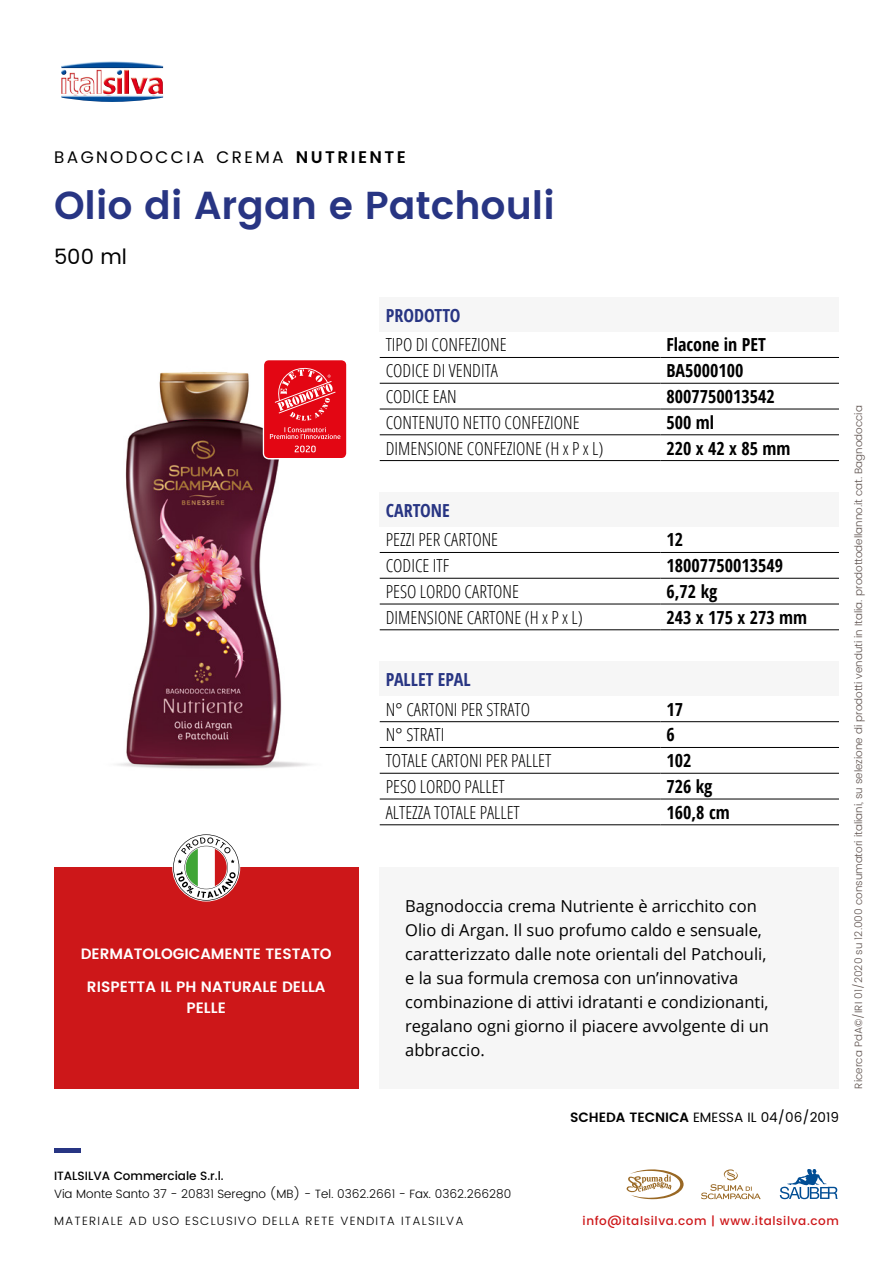
<style>
.page{position:relative;width:893px;height:1263px;background:#fff}
.page>*{position:absolute;margin:0;border:0;box-sizing:border-box;transform-origin:0 0}
.t1{font:600 39px "Poppins";color:#283583}
.t2{font:21px "Poppins";color:#000}
.t3{font:300 condensed 18px "Open Sans";color:#000}
.t4{font:700 condensed 18px "Open Sans";color:#000}
.t5{font:700 condensed 18px "Open Sans";color:#283583}
.t6{font:16.8px "Poppins";letter-spacing:.145em;color:#000}
.t7{font:16.5px/24px "Open Sans";color:#000}
.t8{font:600 15px/21px "Poppins";color:#fff;text-align:center}
.t9{font:13.5px "Poppins";color:#000}
.t10{font:300 12px "Poppins";color:#000}
.t11{font:300 12px "Poppins";letter-spacing:.1em;color:#000}
.t12{font:500 12px "Poppins";letter-spacing:.05em;color:#cd1719}
.t13{font:500 12px "Poppins";color:#000}
.t14{font:300 10.5px "Poppins";color:#5d514d}
.s1{font-weight:600}
</style>
<div class="page">
<hr style="left:54px;top:1148px;width:26px;height:4px;background:#283583">
<svg style="left:626px;top:1169px;width:58px;height:30px"></svg>
<svg style="left:780px;top:1169px;width:58px;height:30px"></svg>
<svg style="left:701px;top:1169px;width:60px;height:30px"></svg>
<img style="left:61px;top:61px;width:102px;height:41px">
<div style="left:54px;top:867px;width:304px;height:222px;background:#cd1719"></div>
<div style="left:380px;top:867px;width:459px;height:222px;background:#f6f6f6"></div>
<img style="left:117px;top:372px;width:193px;height:397px">
<div style="left:380px;top:662px;width:459px;height:34px;background:#f6f6f6"></div>
<hr style="left:380px;top:721px;width:280px;height:1px;background:#000">
<hr style="left:660px;top:721px;width:179px;height:1px;background:#000">
<hr style="left:380px;top:747px;width:280px;height:1px;background:#000">
<hr style="left:660px;top:747px;width:179px;height:1px;background:#000">
<hr style="left:380px;top:773px;width:280px;height:1px;background:#000">
<hr style="left:660px;top:773px;width:179px;height:1px;background:#000">
<hr style="left:380px;top:799px;width:280px;height:1px;background:#000">
<hr style="left:660px;top:799px;width:179px;height:1px;background:#000">
<hr style="left:380px;top:824px;width:280px;height:1px;background:#000">
<hr style="left:660px;top:824px;width:179px;height:1px;background:#000">
<div style="left:380px;top:493px;width:459px;height:34px;background:#f6f6f6"></div>
<hr style="left:380px;top:552px;width:280px;height:1px;background:#000">
<hr style="left:660px;top:552px;width:179px;height:1px;background:#000">
<hr style="left:380px;top:578px;width:280px;height:1px;background:#000">
<hr style="left:660px;top:578px;width:179px;height:1px;background:#000">
<hr style="left:380px;top:604px;width:280px;height:1px;background:#000">
<hr style="left:660px;top:604px;width:179px;height:1px;background:#000">
<hr style="left:380px;top:629px;width:280px;height:1px;background:#000">
<hr style="left:660px;top:629px;width:179px;height:1px;background:#000">
<div style="left:380px;top:298px;width:459px;height:34px;background:#f6f6f6"></div>
<hr style="left:380px;top:357px;width:280px;height:1px;background:#000">
<hr style="left:660px;top:357px;width:179px;height:1px;background:#000">
<hr style="left:380px;top:383px;width:280px;height:1px;background:#000">
<hr style="left:660px;top:383px;width:179px;height:1px;background:#000">
<hr style="left:380px;top:409px;width:280px;height:1px;background:#000">
<hr style="left:660px;top:409px;width:179px;height:1px;background:#000">
<hr style="left:380px;top:434px;width:280px;height:1px;background:#000">
<hr style="left:660px;top:434px;width:179px;height:1px;background:#000">
<hr style="left:380px;top:460px;width:280px;height:1px;background:#000">
<hr style="left:660px;top:460px;width:179px;height:1px;background:#000">
<svg style="left:263px;top:360px;width:84px;height:99px"></svg>
<svg style="left:173px;top:834px;width:66px;height:67px"></svg>
<p class="t6" style="left:54px;top:145px;width:353px">BAGNODOCCIA CREMA <span class="s1">NUTRIENTE</span></p>
<h1 class="t1" style="left:54px;top:176px;width:502px">Olio di Argan e Patchouli</h1>
<p class="t2" style="left:54px;top:241px;width:74px">500 ml</p>
<p class="t8" style="left:81px;top:944px;width:253px">DERMATOLOGICAMENTE TESTATO</p>
<p class="t8" style="left:87px;top:977px;width:240px">RISPETTA IL PH NATURALE DELLA<br>PELLE</p>
<p class="t5" style="left:386px;top:302px;width:76px">PRODOTTO</p>
<p class="t3" style="left:386px;top:333px;width:122px">TIPO DI CONFEZIONE</p>
<p class="t4" style="left:666px;top:332px;width:101px">Flacone in PET</p>
<p class="t3" style="left:386px;top:358px;width:114px">CODICE DI VENDITA</p>
<p class="t4" style="left:666px;top:358px;width:79px">BA5000100</p>
<p class="t3" style="left:386px;top:384px;width:72px">CODICE EAN</p>
<p class="t4" style="left:666px;top:384px;width:110px">8007750013542</p>
<p class="t3" style="left:386px;top:410px;width:195px">CONTENUTO NETTO CONFEZIONE</p>
<p class="t4" style="left:666px;top:410px;width:49px">500 ml</p>
<p class="t3" style="left:386px;top:436px;width:219px">DIMENSIONE CONFEZIONE (H x P x L)</p>
<p class="t4" style="left:666px;top:435px;width:126px">220 x 42 x 85 mm</p>
<p class="t5" style="left:386px;top:497px;width:66px">CARTONE</p>
<p class="t3" style="left:386px;top:528px;width:114px">PEZZI PER CARTONE</p>
<p class="t4" style="left:666px;top:527px;width:18px">12</p>
<p class="t3" style="left:386px;top:553px;width:65px">CODICE ITF</p>
<p class="t4" style="left:666px;top:553px;width:118px">18007750013549</p>
<p class="t3" style="left:386px;top:579px;width:135px">PESO LORDO CARTONE</p>
<p class="t4" style="left:666px;top:579px;width:53px">6,72 kg</p>
<p class="t3" style="left:386px;top:605px;width:199px">DIMENSIONE CARTONE (H x P x L)</p>
<p class="t4" style="left:666px;top:605px;width:142px">243 x 175 x 273 mm</p>
<p class="t5" style="left:386px;top:667px;width:87px">PALLET EPAL</p>
<p class="t3" style="left:386px;top:697px;width:146px">N° CARTONI PER STRATO</p>
<p class="t4" style="left:666px;top:697px;width:18px">17</p>
<p class="t3" style="left:386px;top:723px;width:60px">N° STRATI</p>
<p class="t4" style="left:666px;top:722px;width:10px">6</p>
<p class="t3" style="left:386px;top:748px;width:167px">TOTALE CARTONI PER PALLET</p>
<p class="t4" style="left:666px;top:748px;width:27px">102</p>
<p class="t3" style="left:386px;top:774px;width:121px">PESO LORDO PALLET</p>
<p class="t4" style="left:666px;top:774px;width:48px">726 kg</p>
<p class="t3" style="left:386px;top:800px;width:136px">ALTEZZA TOTALE PALLET</p>
<p class="t4" style="left:666px;top:800px;width:65px">160,8 cm</p>
<p class="t7" style="left:405px;top:894px;width:365px">Bagnodoccia crema Nutriente è arricchito con Olio di Argan. Il suo profumo caldo e sensuale, caratterizzato dalle note orientali del Patchouli, e la sua formula cremosa con un’innovativa combinazione di attivi idratanti e condizionanti, regalano ogni giorno il piacere avvolgente di un abbraccio.</p>
<p class="t9" style="left:570px;top:1107px;width:270px"><span class="s1">SCHEDA TECNICA</span> EMESSA IL 04/06/2019</p>
<p class="t14" style="left:851px;top:1089px;width:685px;rotate:-90deg">Ricerca PdA©/IRI 01/2020 su 12.000 consumatori italiani, su selezione di prodotti venduti in Italia. prodottodellanno.it cat. Bagnodoccia</p>
<p class="t13" style="left:54px;top:1167px;width:171px">ITALSILVA Commerciale S.r.l.</p>
<p class="t10" style="left:54px;top:1185px;width:459px">Via Monte Santo 37 - 20831 Seregno (MB) - Tel. 0362.2661 - Fax. 0362.266280</p>
<p class="t11" style="left:54px;top:1212px;width:411px">MATERIALE AD USO ESCLUSIVO DELLA RETE VENDITA ITALSILVA</p>
<p class="t12" style="left:583px;top:1212px;width:258px">info@italsilva.com | www.italsilva.com</p>
</div>
